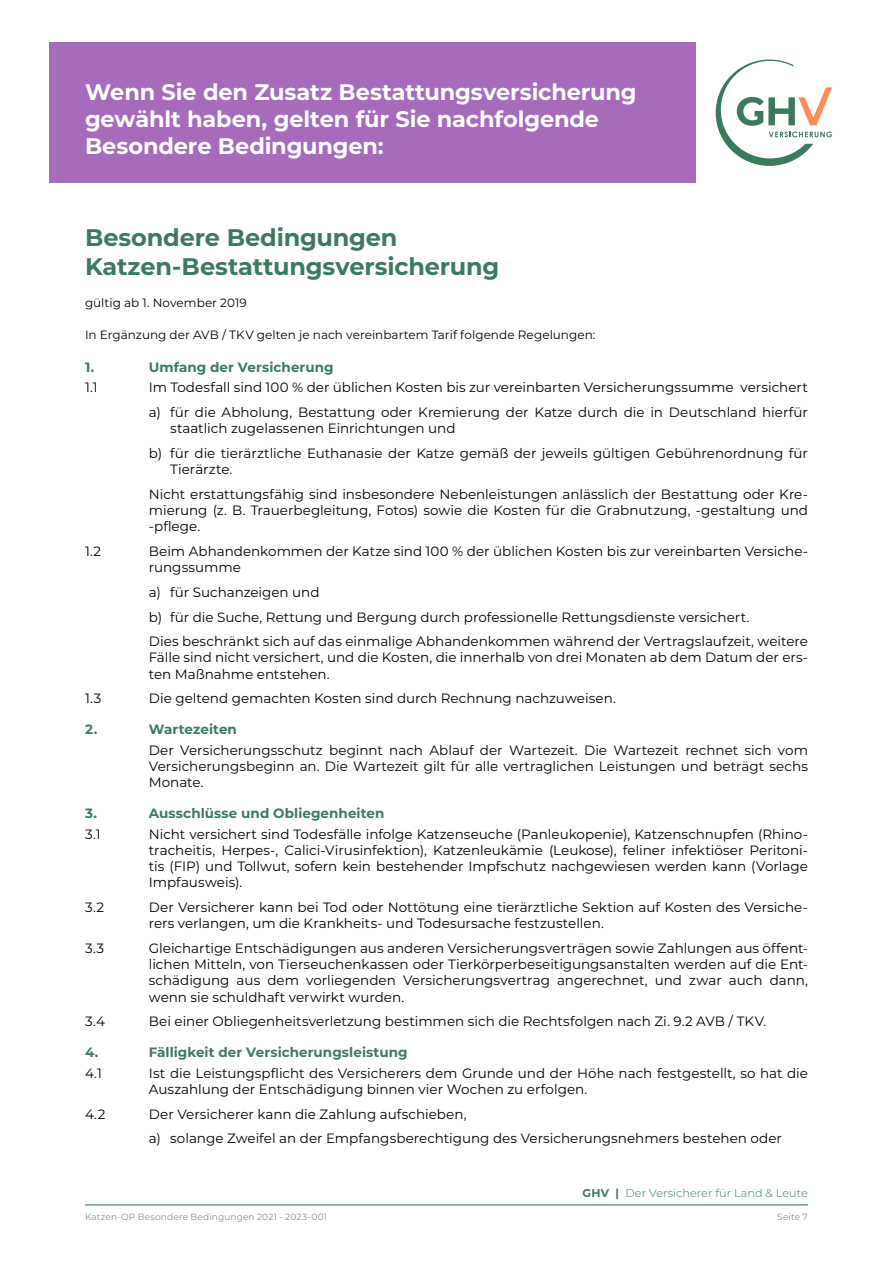
<style>
.page{position:relative;width:893px;height:1263px;background:#fff}
.page>*{position:absolute;margin:0;border:0;box-sizing:border-box;transform-origin:0 0}
.t1{font:700 24px/28.8px "Montserrat";letter-spacing:-.005em;color:#3c7a5f}
.t2{font:700 22.5px/27px "Montserrat";letter-spacing:-.005em;color:#fff}
.t3{font:13.5px/16.2px "Montserrat";color:#000}
.t4{font:700 13.5px "Montserrat";letter-spacing:.005em;color:#3c7a5f}
.t5{font:12px "Montserrat";letter-spacing:.005em;color:#000}
.t6{font:300 11.25px "Montserrat";letter-spacing:.005em;color:#3c7a5f}
.t7{font:9px "Montserrat";letter-spacing:.015em;color:#8b8b8a}
.s1{font-weight:700}
</style>
<div class="page">
<hr style="left:85px;top:1204px;width:723px;height:1px;background:#3c7a5f">
<div style="left:49px;top:43px;width:646px;height:140px;background:#a66bbb"></div>
<svg style="left:716px;top:60px;width:116px;height:106px"></svg>
<h2 class="t2" style="left:85px;top:77px;width:553px">Wenn Sie den Zusatz Bestattungsversicherung gewählt haben, gelten für Sie nachfolgende<br>Besondere Bedingungen:</h2>
<h1 class="t1" style="left:85px;top:222px;width:416px">Besondere Bedingungen<br>Katzen‑Bestattungsversicherung</h1>
<p class="t5" style="left:85px;top:295px;width:163px">gültig ab 1. November 2019</p>
<p class="t5" style="left:85px;top:326px;width:512px">In Ergänzung der AVB / TKV gelten je nach vereinbartem Tarif folgende Regelungen:</p>
<p class="t4" style="left:85px;top:357px;width:11px">1.</p>
<p class="t4" style="left:149px;top:357px;width:186px">Umfang der Versicherung</p>
<p class="t3" style="left:85px;top:379px;width:14px">1.1</p>
<p class="t3" style="left:149px;top:375px;width:661px;line-height:24.8px">Im Todesfall sind 100 % der üblichen Kosten bis zur vereinbarten Versicherungssumme versichert a) für die Abholung, Bestattung oder Kremierung der Katze durch die in Deutschland hierfür</p>
<p class="t3" style="left:149px;top:415px;width:660px;line-height:24.8px;text-indent:21px">staatlich zugelassenen Einrichtungen und<br>b) für die tierärztliche Euthanasie der Katze gemäß der jeweils gültigen Gebührenordnung für</p>
<p class="t3" style="left:149px;top:456px;width:661px;line-height:24.8px;text-indent:21px">Tierärzte.<br>Nicht erstattungsfähig sind insbesondere Nebenleistungen anlässlich der Bestattung oder Kre-</p>
<p class="t3" style="left:149px;top:502px;width:661px">mierung (z. B. Trauerbegleitung, Fotos) sowie die Kosten für die Grabnutzung, -gestaltung und -pflege.</p>
<p class="t3" style="left:85px;top:542px;width:18px">1.2</p>
<p class="t3" style="left:149px;top:542px;width:661px">Beim Abhandenkommen der Katze sind 100 % der üblichen Kosten bis zur vereinbarten Versiche&shy;rungssumme</p>
<p class="t3" style="left:149px;top:579px;width:661px;line-height:24.8px">a) für Suchanzeigen und<br>b) für die Suche, Rettung und Bergung durch professionelle Rettungsdienste versichert.<br>Dies beschränkt sich auf das einmalige Abhandenkommen während der Vertragslaufzeit, weitere</p>
<p class="t3" style="left:149px;top:649px;width:661px">Fälle sind nicht versichert, und die Kosten, die innerhalb von drei Monaten ab dem Datum der ers&shy;ten Maßnahme entstehen.</p>
<p class="t3" style="left:85px;top:690px;width:18px">1.3</p>
<p class="t3" style="left:149px;top:690px;width:469px">Die geltend gemachten Kosten sind durch Rechnung nachzuweisen.</p>
<p class="t4" style="left:85px;top:720px;width:14px">2.</p>
<p class="t4" style="left:149px;top:720px;width:90px">Wartezeiten</p>
<p class="t3" style="left:149px;top:741px;width:661px;text-align:justify">Der Versicherungsschutz beginnt nach Ablauf der Wartezeit. Die Wartezeit rechnet sich vom Versicherungsbeginn an. Die Wartezeit gilt für alle vertraglichen Leistungen und beträgt sechs Monate.</p>
<p class="t4" style="left:85px;top:804px;width:13px">3.</p>
<p class="t4" style="left:149px;top:804px;width:237px">Ausschlüsse und Obliegenheiten</p>
<p class="t3" style="left:85px;top:825px;width:17px">3.1</p>
<p class="t3" style="left:149px;top:825px;width:661px;text-align:justify">Nicht versichert sind Todesfälle infolge Katzenseuche (Panleukopenie), Katzenschnupfen (Rhino&shy;tracheitis, Herpes-, Calici-Virusinfektion), Katzenleukämie (Leukose), feliner infektiöser Peritoni&shy;tis (FIP) und Tollwut, sofern kein bestehender Impfschutz nachgewiesen werden kann (Vorlage Impfausweis).</p>
<p class="t3" style="left:85px;top:899px;width:21px">3.2</p>
<p class="t3" style="left:149px;top:899px;width:661px">Der Versicherer kann bei Tod oder Nottötung eine tierärztliche Sektion auf Kosten des Versiche&shy;rers verlangen, um die Krankheits- und Todesursache festzustellen.</p>
<p class="t3" style="left:85px;top:940px;width:21px">3.3</p>
<p class="t3" style="left:149px;top:940px;width:661px;text-align:justify">Gleichartige Entschädigungen aus anderen Versicherungsverträgen sowie Zahlungen aus öffent&shy;lichen Mitteln, von Tierseuchenkassen oder Tierkörperbeseitigungsanstalten werden auf die Ent&shy;schädigung aus dem vorliegenden Versicherungsvertrag angerechnet, und zwar auch dann, wenn sie schuldhaft verwirkt wurden.</p>
<p class="t3" style="left:85px;top:1013px;width:21px">3.4</p>
<p class="t3" style="left:149px;top:1013px;width:619px">Bei einer Obliegenheitsverletzung bestimmen sich die Rechtsfolgen nach Zi. 9.2 AVB / TKV.</p>
<p class="t4" style="left:85px;top:1043px;width:15px">4.</p>
<p class="t4" style="left:149px;top:1043px;width:260px">Fälligkeit der Versicherungsleistung</p>
<p class="t3" style="left:85px;top:1064px;width:18px">4.1</p>
<p class="t3" style="left:149px;top:1064px;width:661px">Ist die Leistungspflicht des Versicherers dem Grunde und der Höhe nach festgestellt, so hat die<br>Auszahlung der Entschädigung binnen vier Wochen zu erfolgen.</p>
<p class="t3" style="left:85px;top:1105px;width:22px">4.2</p>
<p class="t3" style="left:149px;top:1101px;width:635px;line-height:24.8px">Der Versicherer kann die Zahlung aufschieben,<br>a) solange Zweifel an der Empfangsberechtigung des Versicherungsnehmers bestehen oder</p>
<p class="t6" style="left:582px;top:1185px;width:227px"><span class="s1">GHV |</span> Der Versicherer für Land &amp; Leute</p>
<p class="t7" style="left:85px;top:1211px;width:243px">Katzen-OP Besondere Bedingungen 2021 - 2023-001</p>
<p class="t7" style="left:777px;top:1211px;width:32px">Seite 7</p>
</div>
